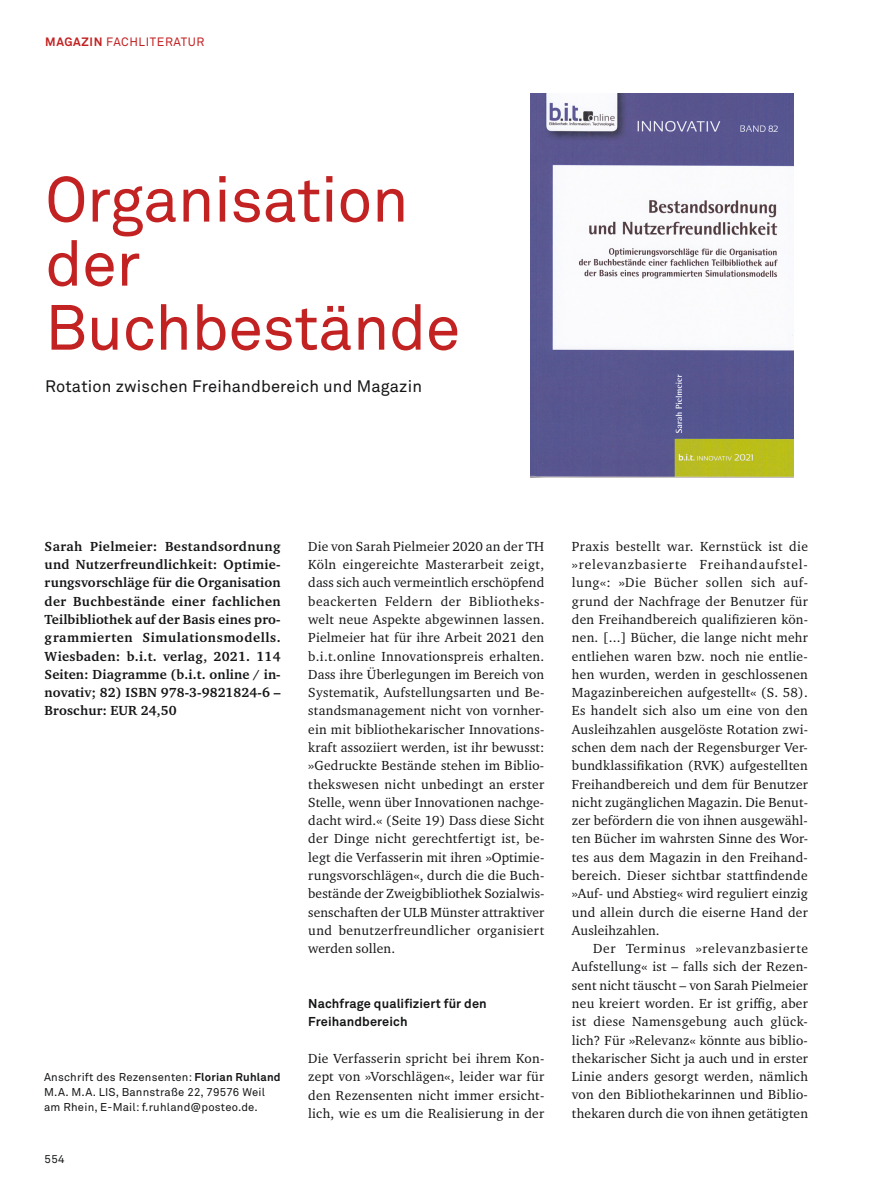
<style>
.page{position:relative;width:893px;height:1191px;background:#fff}
.page>*{position:absolute;margin:0;border:0;box-sizing:border-box;transform-origin:0 0}
.t1{font:63px/64.1px "Akkurat Pro Regular 83";letter-spacing:-.01em;color:#c32223}
.t2{font:16.5px "Akkurat Pro Regular 83";letter-spacing:.01em;color:#141517}
.t3{font:13.5px/18.3px "Charter ITC Pro Regular 49";letter-spacing:.02em;color:#141517;text-align:justify}
.t4{font:13.5px/18.3px "Charter ITC Pro Bold 30";letter-spacing:.01em;color:#141517;text-align:justify}
.t5{font:12.75px/18.3px "Akkurat Pro Bold 75";letter-spacing:.01em;color:#141517}
.t6{font:12px "Akkurat Pro Regular 83";letter-spacing:.05em;color:#c32223}
.t7{font:11.25px/15px "Akkurat Pro Regular 83";letter-spacing:.02em;color:#141517}
.s1{font-family:"Akkurat Pro Bold 75"}
.s2{font-family:"Charter ITC Pro Regular 492"}
</style>
<div class="page">
<img style="left:530px;top:94px;width:264px;height:383px">
<p class="t6" style="left:45px;top:35px;width:161px"><span class="s1">MAGAZIN</span> FACHLITERATUR</p>
<h1 class="t1" style="left:45px;top:168px;width:417px">Organisation der<br>Buchbestände</h1>
<p class="t2" style="left:45px;top:376px;width:378px">Rotation zwischen Freihandbereich und Magazin</p>
<p class="t4" style="left:45px;top:537px;width:238px">Sarah Pielmeier: Bestandsordnung und Nutzerfreundlichkeit: Optimie&shy;rungsvorschläge für die Organisation der Buchbestände einer fachlichen Teilbibliothek auf der Basis eines pro&shy;grammierten Simulationsmodells.<br>Wiesbaden: b.i.t. verlag, 2021. 114<br>Seiten: Diagramme (b.i.t. online / in&shy;novativ; 82) ISBN 978-3-9821824-6 – Broschur: EUR 24,50</p>
<p class="t7" style="left:44px;top:1069px;width:238px">Anschrift des Rezensenten: <span class="s1">Florian Ruhland<br></span>M.A. M.A. LIS, Bannstraße 22, 79576 Weil am Rhein, E-Mail: f.ruhland@posteo.de.</p>
<p class="t7" style="left:45px;top:1151px;width:21px">554</p>
<p class="t3" style="left:308px;top:537px;width:238px">Die von Sarah Pielmeier 2020 an der TH Köln eingereichte Masterarbeit zeigt, dass sich auch vermeintlich erschöpfend beackerten Feldern der Bibliotheks&shy;welt neue Aspekte abgewinnen lassen.<br>Pielmeier hat für ihre Arbeit 2021 den b.i.t.online Innovationspreis erhalten.<br>Dass ihre Überlegungen im Bereich von Systematik, Aufstellungsarten und Be&shy;standsmanagement nicht von vornher&shy;ein mit bibliothekarischer Innovations&shy;kraft assoziiert werden, ist ihr bewusst: »Gedruckte Bestände stehen im Biblio&shy;thekswesen nicht unbedingt an erster Stelle, wenn über Innovationen nachge&shy;dacht wird.« (Seite 19) Dass diese Sicht der Dinge nicht gerechtfertigt ist, be&shy;legt die Verfasserin mit ihren »Optimie&shy;rungsvorschlägen«, durch die die Buch&shy;bestände der Zweigbibliothek Sozialwis&shy;senschaften der ULB Münster attraktiver und benutzerfreundlicher organisiert werden sollen.</p>
<p class="t5" style="left:308px;top:994px;width:180px">Nachfrage qualifiziert für den<br>Freihandbereich</p>
<p class="t3" style="left:308px;top:1049px;width:238px">Die Verfasserin spricht bei ihrem Kon&shy;zept von »Vorschlägen«, leider war für den Rezensenten nicht immer ersicht&shy;lich, wie es um die Realisierung in der</p>
<p class="t3" style="left:572px;top:537px;width:238px">Praxis bestellt war. Kernstück ist die »relevanzbasierte Freihandaufstel&shy;lung«: »Die Bücher sollen sich auf&shy;grund der Nachfrage der Benutzer für den Freihandbereich qualifizieren kön&shy;nen. [...] Bücher, die lange nicht mehr entliehen waren bzw. noch nie entlie&shy;hen wurden, werden in geschlossenen Magazinbereichen aufgestellt« (S. 58).<br>Es handelt sich also um eine von den Ausleihzahlen ausgelöste Rotation zwi&shy;schen dem nach der Regensburger Ver&shy;bundklassifikation (RVK) aufgestellten Freihandbereich und dem für Benutzer nicht zugänglichen Magazin. Die Benut&shy;zer befördern die von ihnen ausgewähl&shy;ten Bücher im wahrsten Sinne des Wor&shy;tes aus dem Magazin in den Freihand&shy;bereich. Dieser sichtbar stattfindende »Auf- und Abstieg« wird reguliert einzig und allein durch die eiserne Hand der Ausleihzahlen.</p>
<p class="t3" style="left:572px;top:939px;width:238px;text-indent:21px">Der Terminus »relevanzbasierte Aufstellung« ist – falls sich der Rezen&shy;sent nicht täuscht – von Sarah Pielmeier neu kreiert worden. Er ist gri<span class="s2">ffi</span>g, aber ist diese Namensgebung auch glück&shy;lich? Für »Relevanz« könnte aus biblio&shy;thekarischer Sicht ja auch und in erster Linie anders gesorgt werden, nämlich von den Bibliothekarinnen und Biblio&shy;thekaren durch die von ihnen getätigten</p>
</div>
